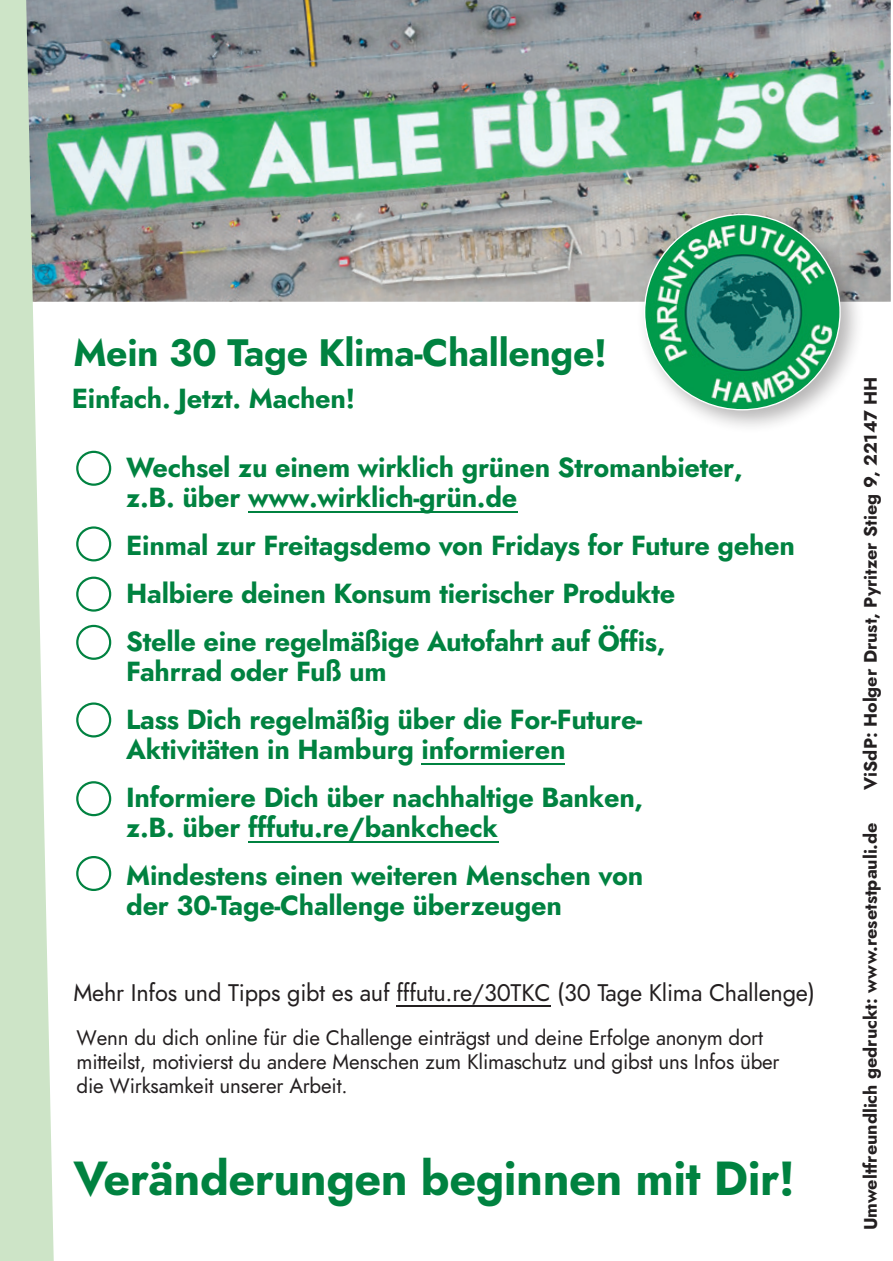
<style>
.page{position:relative;width:893px;height:1261px;background:#fff}
.page>*{position:absolute;margin:0;border:0;box-sizing:border-box;transform-origin:0 0}
.t1{font:700 47.7px "Jost";letter-spacing:-.01em;color:#008240}
.t2{font:700 38.1px "Jost";letter-spacing:-.01em;color:#008240}
.t3{font:700 27.6px/48px "Jost";letter-spacing:-.01em;color:#008240}
.t4{font:24px "Jost";letter-spacing:-.01em;color:#231f20}
.t5{font:21px/24px "Jost";letter-spacing:-.01em;color:#231f20}
.t6{font:700 18px "Jost";color:#231f20}
</style>
<div class="page">
<hr style="left:248px;top:511px;width:269px;height:2px;background:#008240">
<hr style="left:248px;top:841px;width:250px;height:2px;background:#008240">
<hr style="left:421px;top:763px;width:144px;height:2px;background:#008240">
<div style="left:76px;top:451px;width:35px;height:35px;border:2px solid #008240;border-radius:50%"></div>
<div style="left:76px;top:526px;width:35px;height:35px;border:2px solid #008240;border-radius:50%"></div>
<div style="left:76px;top:577px;width:35px;height:35px;border:2px solid #008240;border-radius:50%"></div>
<div style="left:76px;top:625px;width:35px;height:35px;border:2px solid #008240;border-radius:50%"></div>
<div style="left:76px;top:856px;width:35px;height:35px;border:2px solid #008240;border-radius:50%"></div>
<div style="left:76px;top:702px;width:35px;height:35px;border:2px solid #008240;border-radius:50%"></div>
<div style="left:76px;top:781px;width:35px;height:35px;border:2px solid #008240;border-radius:50%"></div>
<img style="left:54px;top:0;width:837px;height:302px">
<div style="left:636px;top:206px;width:228px;height:228px;background:#231f20;opacity:.33"></div>
<img style="left:644px;top:215px;width:195px;height:195px;border-radius:98px">
<svg style="left:0;top:0;width:54px;height:1261px;background:#cbdec9"></svg>
<hr style="left:396px;top:1005px;width:154px;height:1px;background:#231f20">
<h2 class="t2" style="left:73px;top:326px;width:535px">Mein 30 Tage Klima-Challenge!</h2>
<p class="t3" style="left:72px;top:375px;width:284px">Einfach. Jetzt. Machen!</p>
<p class="t3" style="left:126px;top:453px;width:617px;line-height:30px">Wechsel zu einem wirklich grünen Stromanbieter, z.B. über www.wirklich-grün.de</p>
<p class="t3" style="left:126px;top:522px;width:669px">Einmal zur Freitagsdemo von Fridays for Future gehen<br>Halbiere deinen Konsum tierischer Produkte<br>Stelle eine regelmäßige Autofahrt auf Öffis,</p>
<p class="t3" style="left:126px;top:648px;width:517px">Fahrrad oder Fuß um<br>Lass Dich regelmäßig über die For-Future-</p>
<p class="t3" style="left:126px;top:726px;width:518px">Aktivitäten in Hamburg informieren<br>Informiere Dich über nachhaltige Banken,</p>
<p class="t3" style="left:126px;top:804px;width:518px">z.B. über fffutu.re/bankcheck<br>Mindestens einen weiteren Menschen von</p>
<p class="t3" style="left:126px;top:882px;width:437px">der 30-Tage-Challenge überzeugen</p>
<p class="t4" style="left:73px;top:977px;width:742px">Mehr Infos und Tipps gibt es auf fffutu.re/30TKC (30 Tage Klima Challenge)</p>
<p class="t5" style="left:76px;top:1026px;width:704px">Wenn du dich online für die Challenge einträgst und deine Erfolge anonym dort mitteilst, motivierst du andere Menschen zum Klimaschutz und gibst uns Infos über die Wirksamkeit unserer Arbeit.</p>
<h1 class="t1" style="left:73px;top:1145px;width:722px">Veränderungen beginnen mit Dir!</h1>
<p class="t6" style="left:857px;top:790px;width:415px;rotate:-90deg">ViSdP: Holger Drust, Pyritzer Stieg 9, 22147 HH</p>
<p class="t6" style="left:857px;top:1230px;width:409px;rotate:-90deg">Umweltfreundlich gedruckt: www.resetstpauli.de</p>
</div>
